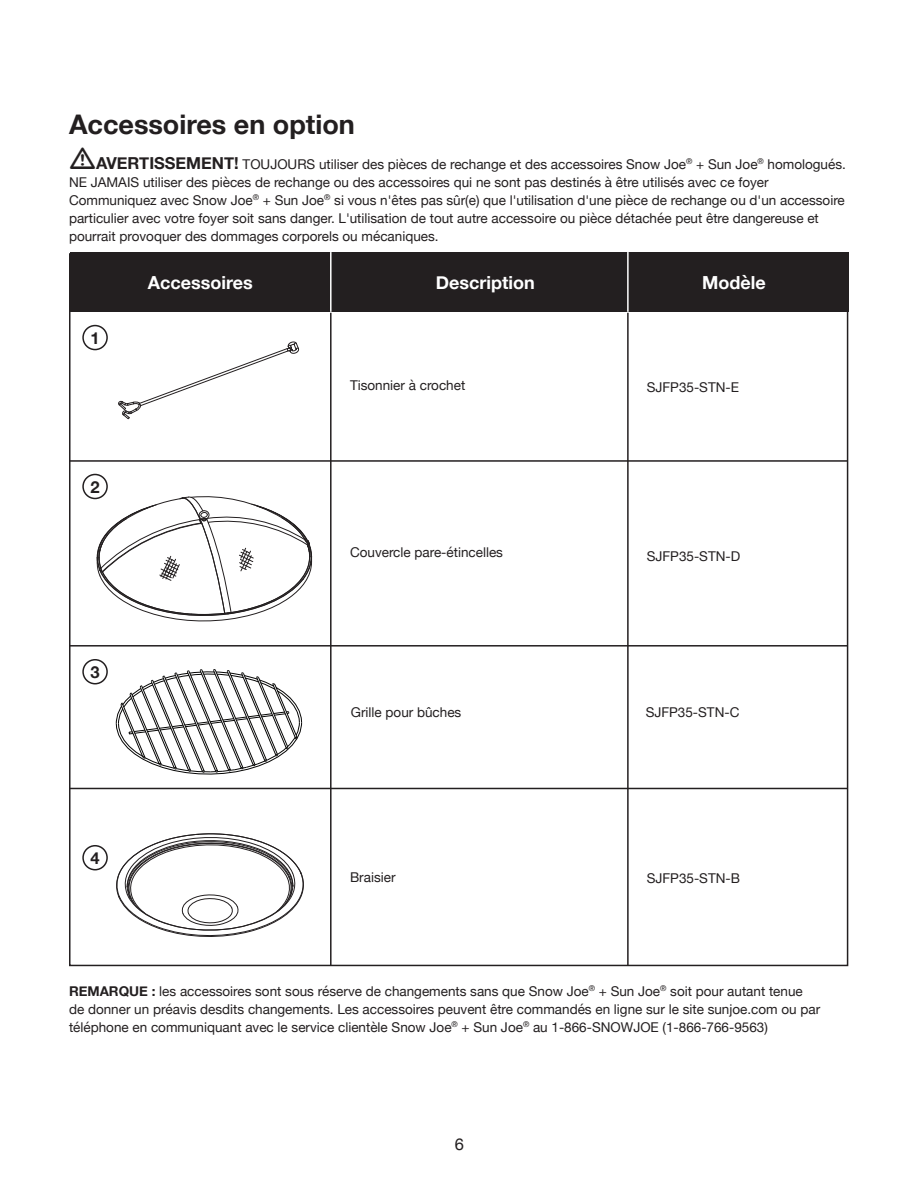
<style>
.page{position:relative;width:918px;height:1188px;background:#fff}
.page>*{position:absolute;margin:0;border:0;box-sizing:border-box;transform-origin:0 0}
.t1{font:700 27px "Helvetica Neue";color:#231f20}
.t2{font:700 18px "Helvetica Neue";color:#fff}
.t3{font:700 16.5px "Helvetica Neue";color:#231f20}
.t4{font:16.5px "Helvetica Neue";color:#231f20}
.t5{font:13.5px/18px "Helvetica Neue";color:#231f20}
.s1{font-weight:700;font-size:16.5px}
.s2{font-weight:700}
</style>
<div class="page">
<div style="left:70px;top:252px;width:778px;height:60px;background:#231f20"></div>
<hr style="left:330px;top:313px;width:2px;height:652px;background:#231f20">
<hr style="left:330px;top:252px;width:2px;height:60px;background:#fff">
<hr style="left:627px;top:313px;width:2px;height:652px;background:#231f20">
<hr style="left:627px;top:252px;width:2px;height:60px;background:#fff">
<hr style="left:69px;top:460px;width:778px;height:2px;background:#231f20">
<hr style="left:69px;top:645px;width:778px;height:2px;background:#231f20">
<hr style="left:69px;top:788px;width:778px;height:1px;background:#231f20">
<div style="left:82px;top:325px;width:26px;height:25px;border:2px solid #231f20;border-radius:50%"></div>
<div style="left:82px;top:474px;width:26px;height:25px;border:2px solid #231f20;border-radius:50%"></div>
<div style="left:82px;top:659px;width:26px;height:25px;border:2px solid #231f20;border-radius:50%"></div>
<div style="left:82px;top:845px;width:26px;height:25px;border:2px solid #231f20;border-radius:50%"></div>
<svg style="left:118px;top:341px;width:182px;height:78px"></svg>
<svg style="left:97px;top:494px;width:215px;height:128px"></svg>
<svg style="left:116px;top:669px;width:186px;height:105px"></svg>
<svg style="left:116px;top:833px;width:188px;height:104px"></svg>
<h1 class="t1" style="left:69px;top:104px;width:287px">Accessoires en option</h1>
<p class="t5" style="left:69px;top:156px;width:778px;text-indent:27px"><span class="s1">AVERTISSEMENT!</span> TOUJOURS utiliser des pièces de rechange et des accessoires Snow Joe<sup>®</sup> + Sun Joe<sup>®</sup> homologués.<br>NE JAMAIS utiliser des pièces de rechange ou des accessoires qui ne sont pas destinés à être utilisés avec ce foyer Communiquez avec Snow Joe<sup>®</sup> + Sun Joe<sup>®</sup> si vous n'êtes pas sûr(e) que l'utilisation d'une pièce de rechange ou d'un accessoire particulier avec votre foyer soit sans danger. L'utilisation de tout autre accessoire ou pièce détachée peut être dangereuse et pourrait provoquer des dommages corporels ou mécaniques.</p>
<p class="t3" style="left:90px;top:325px;width:11px">1</p>
<p class="t3" style="left:90px;top:474px;width:11px">2</p>
<p class="t3" style="left:90px;top:659px;width:11px">3</p>
<h2 class="t2" style="left:148px;top:269px;width:106px">Accessoires</h2>
<h2 class="t2" style="left:436px;top:269px;width:100px">Description</h2>
<h2 class="t2" style="left:702px;top:269px;width:65px">Modèle</h2>
<p class="t5" style="left:350px;top:377px;width:117px">Tisonnier à crochet</p>
<p class="t5" style="left:647px;top:379px;width:94px">SJFP35-STN-E</p>
<p class="t5" style="left:350px;top:544px;width:155px">Couvercle pare-étincelles</p>
<p class="t5" style="left:647px;top:548px;width:95px">SJFP35-STN-D</p>
<p class="t5" style="left:351px;top:704px;width:112px">Grille pour bûches</p>
<p class="t5" style="left:646px;top:704px;width:95px">SJFP35-STN-C</p>
<p class="t3" style="left:90px;top:845px;width:11px">4</p>
<p class="t5" style="left:350px;top:869px;width:47px">Braisier</p>
<p class="t5" style="left:647px;top:870px;width:95px">SJFP35-STN-B</p>
<p class="t5" style="left:69px;top:983px;width:753px"><span class="s2">REMARQUE :</span> les accessoires sont sous réserve de changements sans que Snow Joe<sup>®</sup> + Sun Joe<sup>®</sup> soit pour autant tenue de donner un préavis desdits changements. Les accessoires peuvent être commandés en ligne sur le site sunjoe.com ou par téléphone en communiquant avec le service clientèle Snow Joe<sup>®</sup> + Sun Joe<sup>®</sup> au 1-866-SNOWJOE (1-866-766-9563)</p>
<p class="t4" style="left:455px;top:1132px;width:11px">6</p>
</div>
